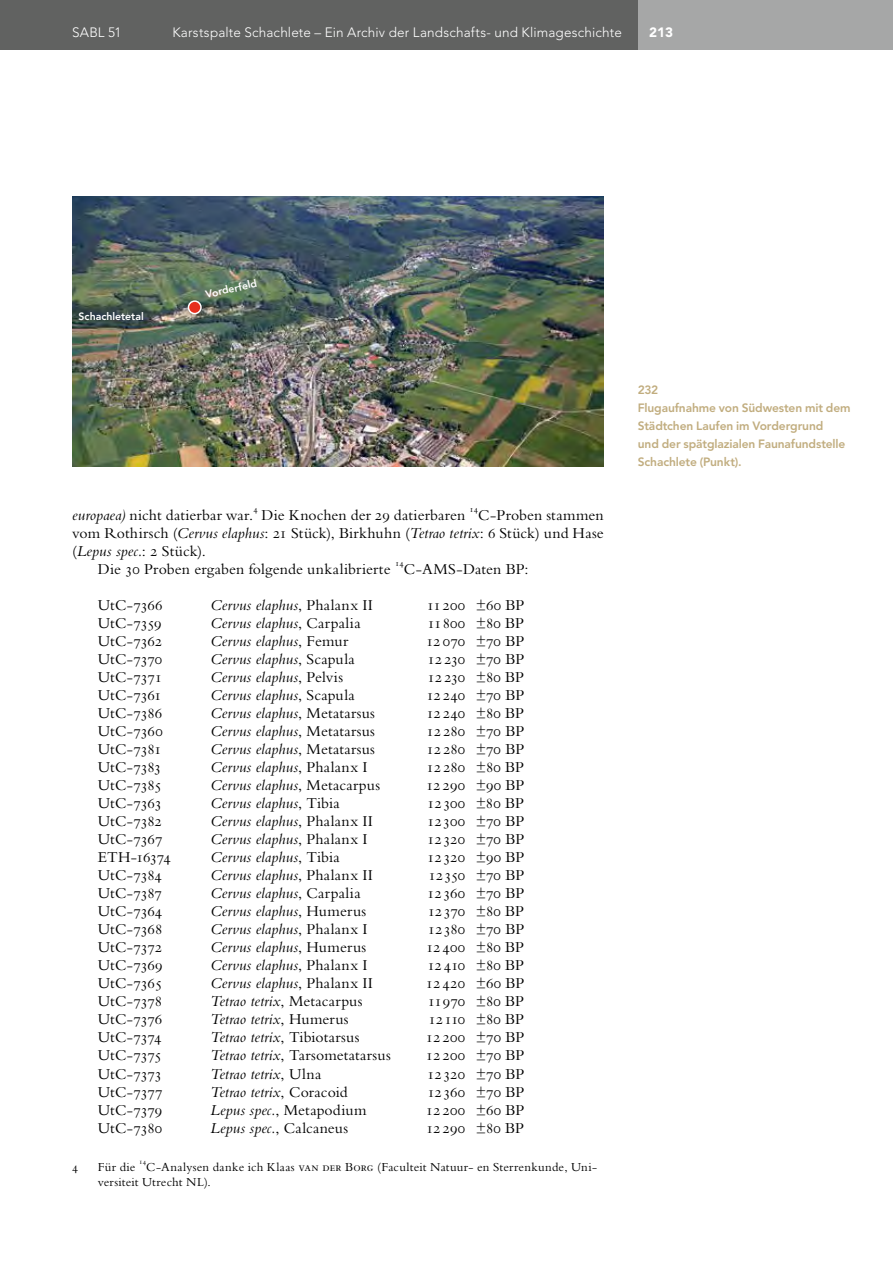
<style>
.page{position:relative;width:893px;height:1263px;background:#fff}
.page>*{position:absolute;margin:0;border:0;box-sizing:border-box;transform-origin:0 0}
.t1{font:15.75px "Bembo Std";letter-spacing:-.005em;color:#000}
.t2{font:italic 15.75px "Bembo Std";letter-spacing:.01em;color:#000}
.t3{font:15.75px "Bembo Std";letter-spacing:.015em;color:#000}
.t4{font:15.75px "Bembo Std";letter-spacing:.02em;color:#000}
.t5{font:15.75px "Bembo Std";letter-spacing:-.03em;color:#000}
.t6{font:300 13.5px "Avenir LT Std";letter-spacing:.01em;color:#fff}
.t7{font:900 13.5px "Avenir LT Std";color:#fff}
.t8{font:12.75px/15.8px "Bembo Std";letter-spacing:.01em;color:#000}
.t9{font:800 12px/18px "Avenir LT Std";letter-spacing:-.01em;color:#c1ad7f}
.t10{font:800 10.5px "Avenir LT Std";color:#fff}
.t11{font:9.15px "Bembo Std";color:#000}
.t12{font:7.5px "Bembo Std";color:#000}
.s1{font-style:italic}
.s2{font-style:normal}
</style>
<div class="page">
<div style="left:0;top:0;width:638px;height:50px;background:#616261"></div>
<div style="left:638px;top:0;width:255px;height:50px;background:#a6a7a7"></div>
<img style="left:72px;top:196px;width:532px;height:270px">
<div style="left:181px;top:294px;width:32px;height:31px;background:#000;opacity:.5"></div>
<div style="left:188px;top:301px;width:13px;height:13px;background:#e62e1d;border-radius:50%"></div>
<div style="left:188px;top:300px;width:14px;height:14px;border:2px solid #fff;border-radius:50%"></div>
<p class="t6" style="left:172px;top:24px;width:451px">Karstspalte Schachlete – Ein Archiv der Landschafts- und Klimageschichte</p>
<p class="t6" style="left:72px;top:24px;width:51px">SABL 51</p>
<p class="t7" style="left:649px;top:24px;width:25px">213</p>
<p class="t10" style="left:79px;top:310px;width:67px">Schachletetal</p>
<p class="t10" style="left:204px;top:288px;width:54px;rotate:-13deg">Vorderfeld</p>
<p class="t1" style="left:72px;top:506px;width:182px"><span class="s1">europaea)</span> nicht datierbar war.</p>
<p class="t11" style="left:253px;top:504px;width:6px">4</p>
<p class="t3" style="left:262px;top:506px;width:205px">Die Knochen der 29 datierbaren</p>
<p class="t11" style="left:469px;top:504px;width:10px">14</p>
<p class="t1" style="left:478px;top:506px;width:127px">C-Proben stammen</p>
<p class="t1" style="left:72px;top:524px;width:533px">vom Rothirsch (<span class="s1">Cervus elaphus</span>: 21 Stück), Birkhuhn (<span class="s1">Tetrao tetrix</span>: 6 Stück) und Hase</p>
<p class="t1" style="left:72px;top:542px;width:135px">(<span class="s1">Lepus spec.</span>: 2 Stück).</p>
<p class="t1" style="left:98px;top:560px;width:294px">Die 30 Proben ergaben folgende unkalibrierte</p>
<p class="t11" style="left:395px;top:558px;width:10px">14</p>
<p class="t1" style="left:404px;top:560px;width:126px">C-AMS-Daten BP:</p>
<p class="t1" style="left:98px;top:596px;width:66px">UtC-7366</p>
<p class="t2" style="left:210px;top:596px;width:164px">Cervus elaphus<span class="s2">, Phalanx II</span></p>
<p class="t4" style="left:427px;top:596px;width:99px">11200 ±60 BP</p>
<p class="t1" style="left:98px;top:614px;width:65px">UtC-7359</p>
<p class="t2" style="left:210px;top:614px;width:152px">Cervus elaphus<span class="s2">, Carpalia</span></p>
<p class="t1" style="left:427px;top:614px;width:98px">11800 ±80 BP</p>
<p class="t1" style="left:98px;top:632px;width:66px">UtC-7362</p>
<p class="t2" style="left:210px;top:632px;width:140px">Cervus elaphus<span class="s2">, Femur</span></p>
<p class="t1" style="left:426px;top:632px;width:100px">12070 ±70 BP</p>
<p class="t1" style="left:98px;top:650px;width:66px">UtC-7370</p>
<p class="t2" style="left:210px;top:650px;width:146px">Cervus elaphus<span class="s2">, Scapula</span></p>
<p class="t1" style="left:427px;top:650px;width:98px">12230 ±70 BP</p>
<p class="t1" style="left:98px;top:668px;width:66px">UtC-7371</p>
<p class="t2" style="left:210px;top:668px;width:134px">Cervus elaphus<span class="s2">, Pelvis</span></p>
<p class="t1" style="left:427px;top:668px;width:98px">12230 ±80 BP</p>
<p class="t1" style="left:98px;top:686px;width:65px">UtC-7361</p>
<p class="t2" style="left:210px;top:686px;width:146px">Cervus elaphus<span class="s2">, Scapula</span></p>
<p class="t1" style="left:426px;top:686px;width:99px">12240 ±70 BP</p>
<p class="t1" style="left:98px;top:704px;width:66px">UtC-7386</p>
<p class="t2" style="left:210px;top:704px;width:166px">Cervus elaphus<span class="s2">, Metatarsus</span></p>
<p class="t1" style="left:426px;top:704px;width:99px">12240 ±80 BP</p>
<p class="t1" style="left:98px;top:722px;width:66px">UtC-7360</p>
<p class="t2" style="left:210px;top:722px;width:166px">Cervus elaphus<span class="s2">, Metatarsus</span></p>
<p class="t1" style="left:427px;top:722px;width:99px">12280 ±70 BP</p>
<p class="t1" style="left:98px;top:740px;width:65px">UtC-7381</p>
<p class="t2" style="left:210px;top:740px;width:166px">Cervus elaphus<span class="s2">, Metatarsus</span></p>
<p class="t1" style="left:427px;top:740px;width:99px">12280 ±70 BP</p>
<p class="t1" style="left:98px;top:758px;width:65px">UtC-7383</p>
<p class="t2" style="left:210px;top:758px;width:159px">Cervus elaphus<span class="s2">, Phalanx I</span></p>
<p class="t1" style="left:427px;top:758px;width:99px">12280 ±80 BP</p>
<p class="t1" style="left:98px;top:776px;width:65px">UtC-7385</p>
<p class="t2" style="left:210px;top:776px;width:171px">Cervus elaphus<span class="s2">, Metacarpus</span></p>
<p class="t3" style="left:426px;top:776px;width:100px">12290 ±90 BP</p>
<p class="t1" style="left:98px;top:794px;width:66px">UtC-7363</p>
<p class="t2" style="left:210px;top:794px;width:131px">Cervus elaphus<span class="s2">, Tibia</span></p>
<p class="t1" style="left:427px;top:794px;width:98px">12300 ±80 BP</p>
<p class="t1" style="left:98px;top:812px;width:66px">UtC-7382</p>
<p class="t2" style="left:210px;top:812px;width:164px">Cervus elaphus<span class="s2">, Phalanx II</span></p>
<p class="t1" style="left:427px;top:812px;width:99px">12300 ±70 BP</p>
<p class="t1" style="left:98px;top:830px;width:66px">UtC-7367</p>
<p class="t2" style="left:210px;top:830px;width:159px">Cervus elaphus<span class="s2">, Phalanx I</span></p>
<p class="t1" style="left:427px;top:830px;width:98px">12320 ±70 BP</p>
<p class="t5" style="left:98px;top:848px;width:74px">ETH-16374</p>
<p class="t2" style="left:210px;top:848px;width:131px">Cervus elaphus<span class="s2">, Tibia</span></p>
<p class="t1" style="left:427px;top:848px;width:99px">12320 ±90 BP</p>
<p class="t1" style="left:98px;top:866px;width:66px">UtC-7384</p>
<p class="t2" style="left:210px;top:866px;width:164px">Cervus elaphus<span class="s2">, Phalanx II</span></p>
<p class="t1" style="left:428px;top:866px;width:97px">12350 ±70 BP</p>
<p class="t1" style="left:98px;top:884px;width:66px">UtC-7387</p>
<p class="t2" style="left:210px;top:884px;width:152px">Cervus elaphus<span class="s2">, Carpalia</span></p>
<p class="t1" style="left:427px;top:884px;width:98px">12360 ±70 BP</p>
<p class="t1" style="left:98px;top:902px;width:66px">UtC-7364</p>
<p class="t2" style="left:210px;top:902px;width:157px">Cervus elaphus<span class="s2">, Humerus</span></p>
<p class="t1" style="left:428px;top:902px;width:98px">12370 ±80 BP</p>
<p class="t1" style="left:98px;top:920px;width:66px">UtC-7368</p>
<p class="t2" style="left:210px;top:920px;width:159px">Cervus elaphus<span class="s2">, Phalanx I</span></p>
<p class="t1" style="left:428px;top:920px;width:98px">12380 ±70 BP</p>
<p class="t1" style="left:98px;top:938px;width:66px">UtC-7372</p>
<p class="t2" style="left:210px;top:938px;width:157px">Cervus elaphus<span class="s2">, Humerus</span></p>
<p class="t1" style="left:426px;top:938px;width:100px">12400 ±80 BP</p>
<p class="t1" style="left:98px;top:956px;width:66px">UtC-7369</p>
<p class="t2" style="left:210px;top:956px;width:159px">Cervus elaphus<span class="s2">, Phalanx I</span></p>
<p class="t1" style="left:427px;top:956px;width:98px">12410 ±80 BP</p>
<p class="t1" style="left:98px;top:974px;width:66px">UtC-7365</p>
<p class="t2" style="left:210px;top:974px;width:164px">Cervus elaphus<span class="s2">, Phalanx II</span></p>
<p class="t4" style="left:426px;top:974px;width:100px">12420 ±60 BP</p>
<p class="t1" style="left:98px;top:992px;width:66px">UtC-7378</p>
<p class="t2" style="left:210px;top:992px;width:154px">Tetrao tetrix<span class="s2">, Metacarpus</span></p>
<p class="t1" style="left:428px;top:992px;width:98px">11970 ±80 BP</p>
<p class="t1" style="left:98px;top:1010px;width:66px">UtC-7376</p>
<p class="t2" style="left:210px;top:1010px;width:140px">Tetrao tetrix<span class="s2">, Humerus</span></p>
<p class="t1" style="left:429px;top:1010px;width:97px">12110 ±80 BP</p>
<p class="t1" style="left:98px;top:1028px;width:65px">UtC-7374</p>
<p class="t2" style="left:210px;top:1028px;width:151px">Tetrao tetrix<span class="s2">, Tibiotarsus</span></p>
<p class="t1" style="left:426px;top:1028px;width:100px">12200 ±70 BP</p>
<p class="t1" style="left:98px;top:1046px;width:65px">UtC-7375</p>
<p class="t1" style="left:210px;top:1046px;width:182px"><span class="s1">Tetrao tetrix</span>, Tarsometatarsus</p>
<p class="t1" style="left:426px;top:1046px;width:100px">12200 ±70 BP</p>
<p class="t1" style="left:98px;top:1064px;width:66px">UtC-7373</p>
<p class="t2" style="left:210px;top:1064px;width:112px">Tetrao tetrix<span class="s2">, Ulna</span></p>
<p class="t1" style="left:427px;top:1064px;width:98px">12320 ±70 BP</p>
<p class="t1" style="left:98px;top:1082px;width:66px">UtC-7377</p>
<p class="t2" style="left:210px;top:1082px;width:139px">Tetrao tetrix<span class="s2">, Coracoid</span></p>
<p class="t1" style="left:427px;top:1082px;width:98px">12360 ±70 BP</p>
<p class="t1" style="left:98px;top:1100px;width:66px">UtC-7379</p>
<p class="t1" style="left:210px;top:1100px;width:156px"><span class="s1">Lepus spec.</span>, Metapodium</p>
<p class="t4" style="left:426px;top:1100px;width:100px">12200 ±60 BP</p>
<p class="t1" style="left:98px;top:1118px;width:66px">UtC-7380</p>
<p class="t2" style="left:210px;top:1118px;width:139px">Lepus spec.<span class="s2">, Calcaneus</span></p>
<p class="t1" style="left:426px;top:1118px;width:99px">12290 ±80 BP</p>
<p class="t8" style="left:72px;top:1158px;width:7px">4</p>
<p class="t8" style="left:98px;top:1158px;width:39px">Für die</p>
<p class="t12" style="left:139px;top:1157px;width:9px">14</p>
<p class="t8" style="left:98px;top:1158px;width:501px;text-indent:49px">C-Analysen danke ich Klaas van der Borg (Faculteit Natuur- en Sterrenkunde, Uni&shy;versiteit Utrecht NL).</p>
<p class="t9" style="left:638px;top:381px;width:214px">232<br>Flugaufnahme von Südwesten mit dem<br>Städtchen Laufen im Vordergrund<br>und der spätglazialen Faunafundstelle<br>Schachlete (Punkt).</p>
</div>
